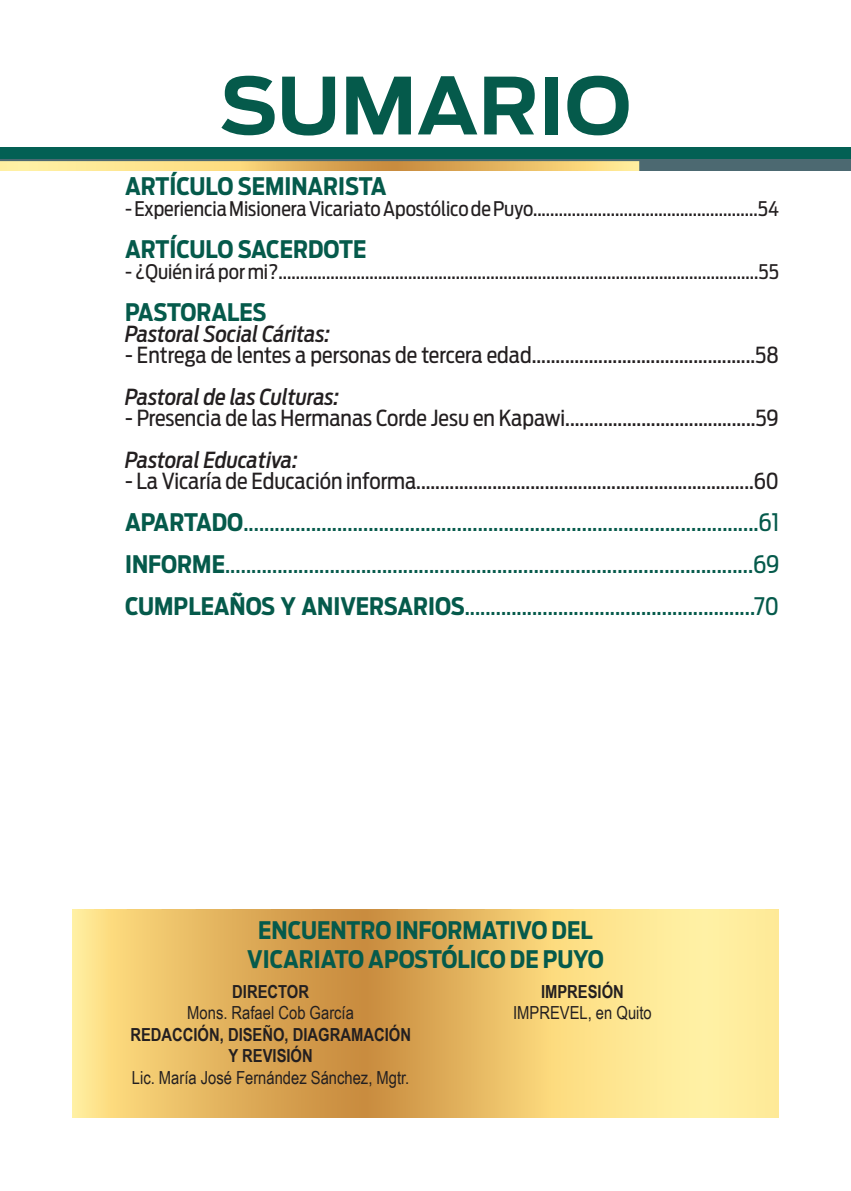
<style>
.page{position:relative;width:851px;height:1191px;background:#fff}
.page>*{position:absolute;margin:0;border:0;box-sizing:border-box;transform-origin:0 0}
.t1{font:700 78px "Antenna";color:#055a4b}
.t2{font:24px "Antenna Cond";color:#055a4b}
.t3{font:700 24px "Antenna Cond";color:#055a4b}
.t4{font:22px "Antenna Cond";color:#231f20}
.t5{font:italic 500 22px "Antenna Cond";color:#231f20}
.t6{font:20px "Antenna Cond";color:#231f20}
.t7{font:18px "Arial Narrow";color:#231f20}
.t8{font:700 18px "Arial Narrow";color:#231f20}
.s1{font-weight:700}
</style>
<div class="page">
<img style="left:0;top:148px;width:850px;height:23px">
<img style="left:72px;top:909px;width:706px;height:208px">
<p class="t1" style="left:220px;top:60px;width:413px">SUMARIO</p>
<p class="t3" style="left:125px;top:172px;width:263px">ARTÍCULO SEMINARISTA</p>
<p class="t6" style="left:125px;top:197px;width:655px">- Experiencia Misionera Vicariato Apostólico de Puyo....................................................54</p>
<p class="t3" style="left:125px;top:235px;width:243px">ARTÍCULO SACERDOTE</p>
<p class="t6" style="left:125px;top:260px;width:655px">- ¿Quién irá por mi?...............................................................................................................55</p>
<p class="t3" style="left:125px;top:298px;width:143px">PASTORALES</p>
<p class="t5" style="left:125px;top:321px;width:206px">Pastoral Social Cáritas:</p>
<p class="t4" style="left:125px;top:342px;width:655px">- Entrega de lentes a personas de tercera edad...............................................58</p>
<p class="t5" style="left:125px;top:384px;width:216px">Pastoral de las Culturas:</p>
<p class="t4" style="left:125px;top:405px;width:655px">- Presencia de las Hermanas Corde Jesu en Kapawi........................................59</p>
<p class="t5" style="left:125px;top:447px;width:174px">Pastoral Educativa:</p>
<p class="t4" style="left:125px;top:468px;width:655px">- La Vicaría de Educación informa.......................................................................60</p>
<p class="t2" style="left:125px;top:508px;width:655px"><span class="s1">APARTADO</span>...................................................................................................61</p>
<p class="t2" style="left:125px;top:550px;width:655px"><span class="s1">INFORME</span>.....................................................................................................69</p>
<p class="t2" style="left:125px;top:592px;width:655px"><span class="s1">CUMPLEAÑOS Y ANIVERSARIOS</span>........................................................70</p>
<p class="t3" style="left:258px;top:915px;width:336px">ENCUENTRO INFORMATIVO DEL</p>
<p class="t3" style="left:247px;top:944px;width:358px">VICARIATO APOSTÓLICO DE PUYO</p>
<p class="t8" style="left:232px;top:977px;width:78px">DIRECTOR</p>
<p class="t7" style="left:187px;top:1002px;width:168px">Mons. Rafael Cob García</p>
<p class="t8" style="left:130px;top:1020px;width:282px">REDACCIÓN, DISEÑO, DIAGRAMACIÓN</p>
<p class="t8" style="left:228px;top:1042px;width:86px">Y REVISIÓN</p>
<p class="t7" style="left:132px;top:1066px;width:279px">Lic. María José Fernández Sánchez, Mgtr.</p>
<p class="t8" style="left:541px;top:977px;width:84px">IMPRESIÓN</p>
<p class="t7" style="left:513px;top:1002px;width:140px">IMPREVEL, en Quito</p>
</div>
